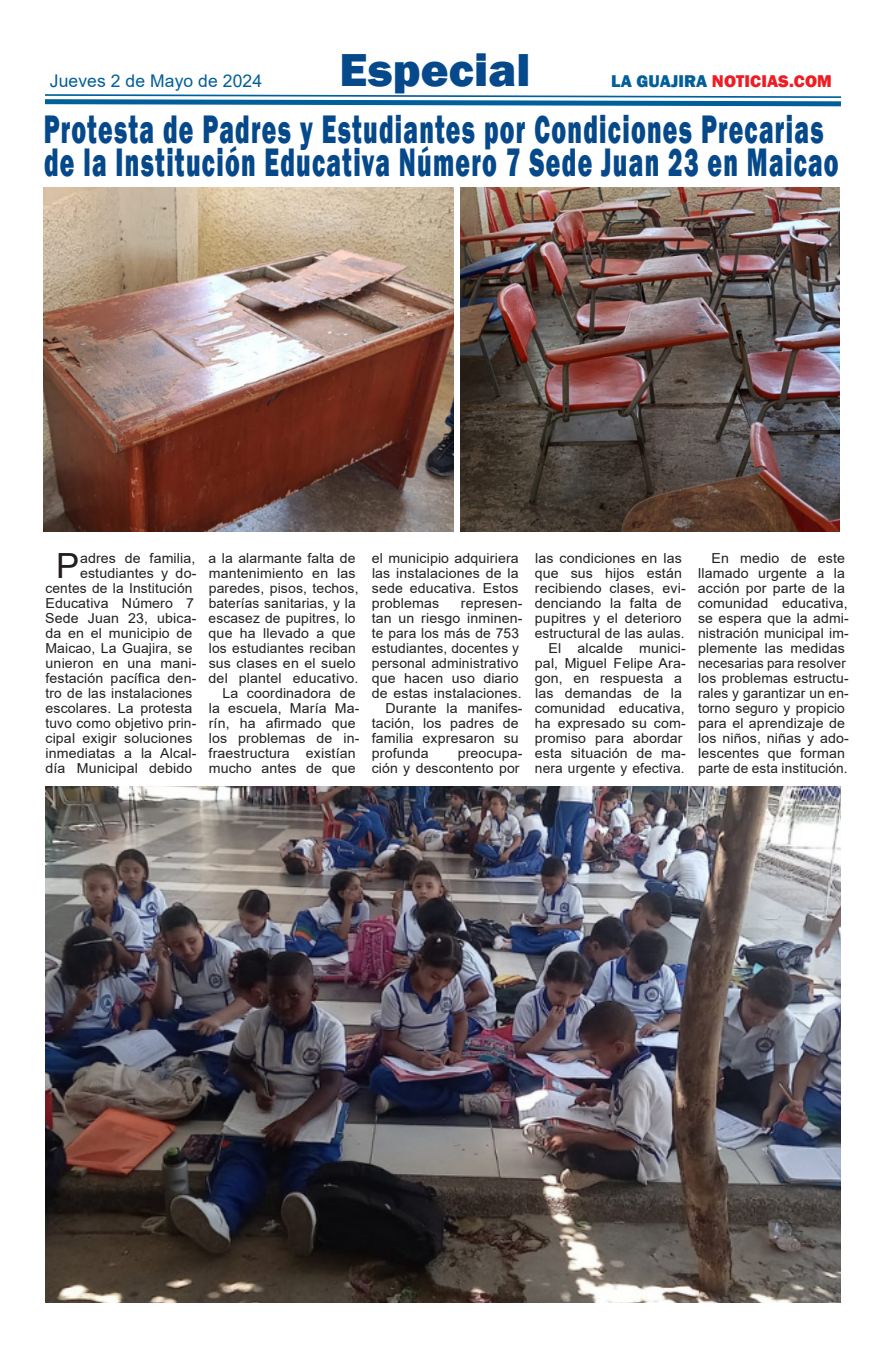
<style>
.page{position:relative;width:886px;height:1347px;background:#fff}
.page>*{position:absolute;margin:0;border:0;box-sizing:border-box;transform-origin:0 0}
.t1{font:800 47.5px "Franklin Gothic";letter-spacing:.005em;color:#05498b}
.TITULARES{font:800 40.88px "Franklin Gothic";letter-spacing:.055em;color:#05498b;scale:.61 1}
.CUREPO_PARRAFO_CON_S{font:34.75px "Arial";color:#231f20}
.t2{font:800 17.5px "Franklin Gothic";letter-spacing:.005em;color:#ee1d23}
.t3{font:17.5px "Arial";letter-spacing:.005em;color:#015f99}
.CUREPO_PARRAFO_CON_S-2{font:13.75px/15px "Arial";letter-spacing:.01em;color:#231f20}
.s1{color:#015f99}
</style>
<div class="page">
<svg style="left:45px;top:94px;width:796px;height:13px"></svg>
<img style="left:43px;top:188px;width:411px;height:344px">
<img style="left:461px;top:188px;width:378px;height:344px">
<img style="left:45px;top:786px;width:796px;height:516px">
<p class="t1" style="left:339px;top:39px;width:192px">Especial</p>
<p class="t3" style="left:50px;top:69px;width:214px">Jueves 2 de Mayo de 2024</p>
<p class="t2" style="left:611px;top:69px;width:222px"><span class="s1">LA GUAJIRA</span> NOTICIAS.COM</p>
<p class="TITULARES" style="left:44px;top:103px;width:1279px">Protesta de Padres y Estudiantes por Condiciones Precarias</p>
<p class="TITULARES" style="left:44px;top:136px;width:1304px">de la Institución Educativa Número 7 Sede Juan 23 en Maicao</p>
<p class="CUREPO_PARRAFO_CON_S-2" style="left:45px;top:550px;width:153px;text-align:right">adres de familia, estudiantes y do&shy;centes de la Institución<br>Educativa Número 7<br>Sede Juan 23, ubica&shy;da en el municipio de<br>Maicao, La Guajira, se unieron en una mani&shy;festación pacífica den&shy;tro de las instalaciones escolares. La protesta tuvo como objetivo prin&shy;cipal exigir soluciones inmediatas a la Alcal&shy;día Municipal debido</p>
<p class="CUREPO_PARRAFO_CON_S-2" style="left:209px;top:550px;width:151px">a la alarmante falta de mantenimiento en las paredes, pisos, techos, baterías sanitarias, y la escasez de pupitres, lo que ha llevado a que los estudiantes reciban sus clases en el suelo del plantel educativo.</p>
<p class="CUREPO_PARRAFO_CON_S" style="left:56px;top:542px;width:25px">P</p>
<p class="CUREPO_PARRAFO_CON_S-2" style="left:209px;top:685px;width:152px;text-indent:14px">La coordinadora de la escuela, María Ma&shy;rín, ha afirmado que los problemas de in&shy;fraestructura existían mucho antes de que</p>
<p class="CUREPO_PARRAFO_CON_S-2" style="left:372px;top:550px;width:148px;text-align:justify">el municipio adquiriera las instalaciones de la sede educativa. Estos problemas</p>
<p class="CUREPO_PARRAFO_CON_S-2" style="left:372px;top:595px;width:152px;text-indent:89px">represen&shy;tan un riesgo inminen&shy;te para los más de 753 estudiantes, docentes y personal administrativo que hacen uso diario de estas instalaciones.</p>
<p class="CUREPO_PARRAFO_CON_S-2" style="left:372px;top:700px;width:152px;text-indent:14px">Durante la manifes&shy;tación, los padres de familia expresaron su profunda</p>
<p class="CUREPO_PARRAFO_CON_S-2" style="left:372px;top:745px;width:152px;text-align:right">preocupa-<br>ción y descontento por</p>
<p class="CUREPO_PARRAFO_CON_S-2" style="left:535px;top:550px;width:152px">las condiciones en las que sus hijos están recibiendo clases, evi&shy;denciando la falta de pupitres y el deterioro estructural de las aulas.</p>
<p class="CUREPO_PARRAFO_CON_S-2" style="left:535px;top:640px;width:152px;text-indent:14px">El alcalde munici&shy;pal, Miguel Felipe Ara&shy;gon, en respuesta a las demandas de la comunidad educativa, ha expresado su com&shy;promiso para abordar esta situación de ma&shy;nera urgente y efectiva.</p>
<p class="CUREPO_PARRAFO_CON_S-2" style="left:698px;top:550px;width:152px;text-indent:14px">En medio de este llamado urgente a la acción por parte de la comunidad educativa, se espera que la admi&shy;nistración municipal im&shy;plemente las medidas necesarias para resolver los problemas estructu&shy;rales y garantizar un en&shy;torno seguro y propicio para el aprendizaje de los niños, niñas y ado&shy;lescentes que forman parte de esta institución.</p>
</div>
